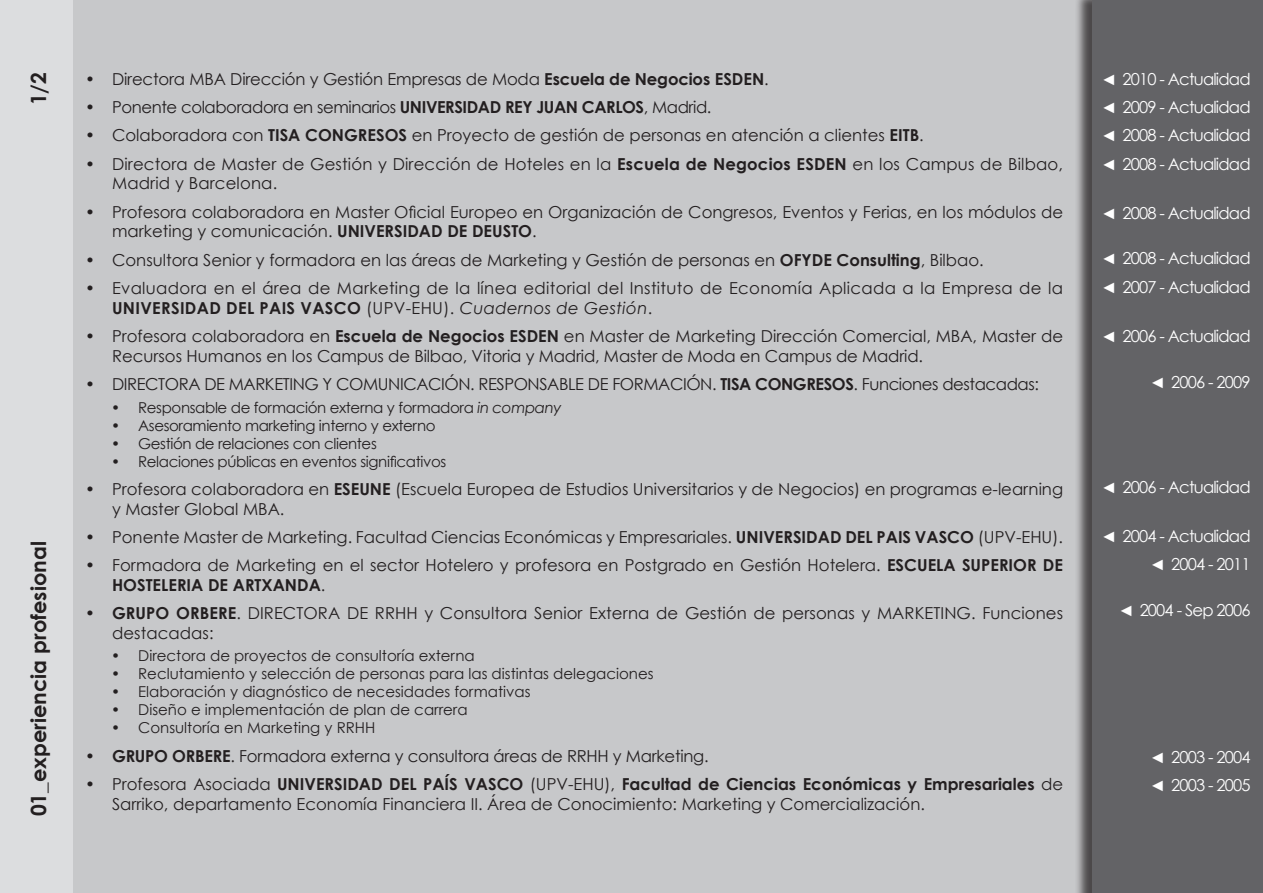
<style>
.page{position:relative;width:1263px;height:893px;background:#fff}
.page>*{position:absolute;margin:0;border:0;box-sizing:border-box;transform-origin:0 0}
.t1{font:700 21px "Century Gothic";color:#231f20}
.t2{font:16.5px/19.8px "Century Gothic";color:#231f20}
.t3{font:16.5px "Century Gothic";letter-spacing:-.05em;color:#fff}
.t4{font:16.5px "Century Gothic";letter-spacing:-.025em;color:#231f20}
.t5{font:16.5px/19.8px "Century Gothic";letter-spacing:.02em;color:#231f20}
.t6{font:15px "Century Gothic";color:#231f20}
.t7{font:15px "Century Gothic";letter-spacing:-.025em;color:#231f20}
.s1{font-weight:700}
.s2{font-style:italic}
.s3{font-family:"Century";font-size:15px}
</style>
<div class="page">
<div style="left:0;top:0;width:1093px;height:893px;background:#c7c8ca"></div>
<div style="left:1074px;top:0;width:189px;height:893px;background:#231f20;opacity:.75"></div>
<div style="left:1093px;top:0;width:170px;height:893px;background:#636366"></div>
<div style="left:0;top:0;width:72px;height:893px;background:#dcdddf"></div>
<p class="t1" style="left:25px;top:105px;width:35px;rotate:-90deg">1/2</p>
<p class="t1" style="left:25px;top:816px;width:277px;rotate:-90deg">01_experiencia profesional</p>
<p class="t2" style="left:85px;top:69px;width:685px">• Directora MBA Dirección y Gestión Empresas de Moda <span class="s1">Escuela de Negocios ESDEN</span>.</p>
<p class="t4" style="left:85px;top:97px;width:628px">• Ponente colaboradora en seminarios <span class="s1">UNIVERSIDAD REY JUAN CARLOS</span>, Madrid.</p>
<p class="t2" style="left:85px;top:125px;width:840px">• Colaboradora con <span class="s1">TISA CONGRESOS</span> en Proyecto de gestión de personas en atención a clientes <span class="s1">EITB</span>.</p>
<p class="t2" style="left:112px;top:153px;width:952px;text-indent:-27px">• Directora de Master de Gestión y Dirección de Hoteles en la <span class="s1">Escuela de Negocios ESDEN</span> en los Campus de Bilbao,<br>Madrid y Barcelona.</p>
<p class="t2" style="left:112px;top:202px;width:952px;text-indent:-27px">• Profesora colaboradora en Master Oficial Europeo en Organización de Congresos, Eventos y Ferias, en los módulos de marketing y comunicación. <span class="s1">UNIVERSIDAD DE DEUSTO</span>.</p>
<p class="t2" style="left:85px;top:250px;width:900px">• Consultora Senior y formadora en las áreas de Marketing y Gestión de personas en <span class="s1">OFYDE Consulting</span>, Bilbao.</p>
<p class="t5" style="left:112px;top:278px;width:952px;text-indent:-27px">• Evaluadora en el área de Marketing de la línea editorial del Instituto de Economía Aplicada a la Empresa de la<br><span class="s1">UNIVERSIDAD DEL PAIS VASCO</span> (UPV-EHU). <span class="s2">Cuadernos de Gestión</span>.</p>
<p class="t2" style="left:112px;top:326px;width:952px;text-indent:-27px">• Profesora colaboradora en <span class="s1">Escuela de Negocios ESDEN</span> en Master de Marketing Dirección Comercial, MBA, Master de<br>Recursos Humanos en los Campus de Bilbao, Vitoria y Madrid, Master de Moda en Campus de Madrid.</p>
<p class="t4" style="left:85px;top:374px;width:955px">• DIRECTORA DE MARKETING Y COMUNICACIÓN. RESPONSABLE DE FORMACIÓN. <span class="s1">TISA CONGRESOS</span>. Funciones destacadas:</p>
<p class="t7" style="left:111px;top:398px;width:452px">• Responsable de formación externa y formadora <span class="s2">in company</span></p>
<p class="t7" style="left:111px;top:416px;width:326px">• Asesoramiento marketing interno y externo</p>
<p class="t7" style="left:111px;top:434px;width:267px">• Gestión de relaciones con clientes</p>
<p class="t7" style="left:111px;top:452px;width:337px">• Relaciones públicas en eventos significativos</p>
<p class="t2" style="left:112px;top:479px;width:952px;text-indent:-27px">• Profesora colaboradora en <span class="s1">ESEUNE</span> (Escuela Europea de Estudios Universitarios y de Negocios) en programas e-learning y Master Global MBA.</p>
<p class="t2" style="left:85px;top:527px;width:979px">• Ponente Master de Marketing. Facultad Ciencias Económicas y Empresariales. <span class="s1">UNIVERSIDAD DEL PAIS VASCO</span> (UPV-EHU).</p>
<p class="t2" style="left:112px;top:555px;width:952px;text-indent:-27px">• Formadora de Marketing en el sector Hotelero y profesora en Postgrado en Gestión Hotelera. <span class="s1">ESCUELA SUPERIOR DE<br>HOSTELERIA DE ARTXANDA</span>.</p>
<p class="t2" style="left:112px;top:603px;width:952px;text-indent:-27px"><span class="s1">• GRUPO ORBERE</span>. DIRECTORA DE RRHH y Consultora Senior Externa de Gestión de personas y MARKETING. Funciones destacadas:</p>
<p class="t6" style="left:111px;top:647px;width:365px">• Directora de proyectos de consultoría externa</p>
<p class="t6" style="left:111px;top:665px;width:544px">• Reclutamiento y selección de personas para las distintas delegaciones</p>
<p class="t6" style="left:111px;top:683px;width:421px">• Elaboración y diagnóstico de necesidades formativas</p>
<p class="t6" style="left:111px;top:701px;width:358px">• Diseño e implementación de plan de carrera</p>
<p class="t6" style="left:111px;top:719px;width:266px">• Consultoría en Marketing y RRHH</p>
<p class="t2" style="left:85px;top:746px;width:625px"><span class="s1">• GRUPO ORBERE</span>. Formadora externa y consultora áreas de RRHH y Marketing.</p>
<p class="t2" style="left:112px;top:774px;width:952px;text-indent:-27px">• Profesora Asociada <span class="s1">UNIVERSIDAD DEL PAÍS VASCO</span> (UPV-EHU), <span class="s1">Facultad de Ciencias Económicas y Empresariales</span> de<br>Sarriko, departamento Economía Financiera II. Área de Conocimiento: Marketing y Comercialización.</p>
<p class="t3" style="left:1101px;top:69px;width:151px"><span class="s3">◄</span> 2010 - Actualidad</p>
<p class="t3" style="left:1101px;top:97px;width:151px"><span class="s3">◄</span> 2009 - Actualidad</p>
<p class="t3" style="left:1101px;top:125px;width:151px"><span class="s3">◄</span> 2008 - Actualidad</p>
<p class="t3" style="left:1101px;top:154px;width:151px"><span class="s3">◄</span> 2008 - Actualidad</p>
<p class="t3" style="left:1101px;top:203px;width:151px"><span class="s3">◄</span> 2008 - Actualidad</p>
<p class="t3" style="left:1101px;top:248px;width:151px"><span class="s3">◄</span> 2008 - Actualidad</p>
<p class="t3" style="left:1101px;top:277px;width:151px"><span class="s3">◄</span> 2007 - Actualidad</p>
<p class="t3" style="left:1101px;top:326px;width:151px"><span class="s3">◄</span> 2006 - Actualidad</p>
<p class="t3" style="left:1150px;top:372px;width:102px"><span class="s3">◄</span> 2006 - 2009</p>
<p class="t3" style="left:1101px;top:476px;width:151px"><span class="s3">◄</span> 2006 - Actualidad</p>
<p class="t3" style="left:1101px;top:526px;width:151px"><span class="s3">◄</span> 2004 - Actualidad</p>
<p class="t3" style="left:1150px;top:554px;width:102px"><span class="s3">◄</span> 2004 - 2011</p>
<p class="t3" style="left:1119px;top:600px;width:133px"><span class="s3">◄</span> 2004 - Sep 2006</p>
<p class="t3" style="left:1150px;top:747px;width:102px"><span class="s3">◄</span> 2003 - 2004</p>
<p class="t3" style="left:1150px;top:775px;width:102px"><span class="s3">◄</span> 2003 - 2005</p>
</div>
